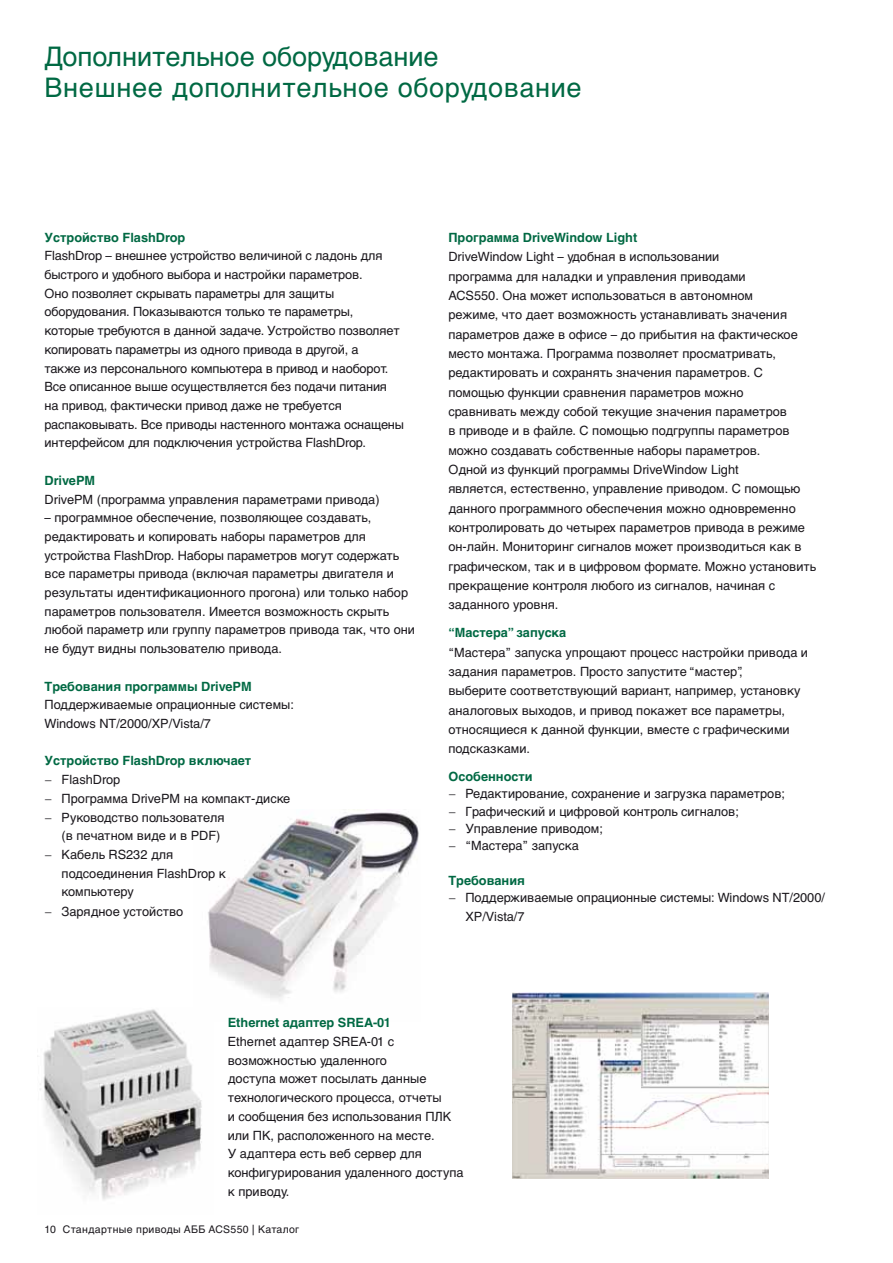
<style>
.page{position:relative;width:893px;height:1263px;background:#fff}
.page>*{position:absolute;margin:0;border:0;box-sizing:border-box;transform-origin:0 0}
.t1{font:27px/31.5px "Helvetica Cyr Upright";letter-spacing:.015em;color:#006943}
.t2{font:12.75px/18.8px "Helvetica Cyr Upright";color:#1a171c}
.t3{font:700 12.75px "Helvetica Cyr";color:#006943}
.t4{font:10.5px "Helvetica Cyr Upright";letter-spacing:.03em;color:#1a171c}
.s1{font-family:"Helvetica Neue";font-weight:300}
</style>
<div class="page">
<img style="left:512px;top:992px;width:256px;height:187px">
<img style="left:208px;top:809px;width:211px;height:191px">
<img style="left:37px;top:1009px;width:165px;height:191px">
<h1 class="t1" style="left:45px;top:44px;width:538px">Дополнительное оборудование<br>Внешнее дополнительное оборудование</h1>
<p class="t3" style="left:45px;top:233px;width:142px">Устройство FlashDrop</p>
<p class="t2" style="left:45px;top:248px;width:361px">FlashDrop – внешнее устройство величиной с ладонь для быстрого и удобного выбора и настройки параметров.<br>Оно позволяет скрывать параметры для защиты оборудования. Показываются только те параметры, которые требуются в данной задаче. Устройство позволяет копировать параметры из одного привода в другой, а<br>также из персонального компьютера в привод и наоборот.<br>Все описанное выше осуществляется без подачи питания на привод, фактически привод даже не требуется распаковывать. Все приводы настенного монтажа оснащены интерфейсом для подключения устройства FlashDrop.</p>
<p class="t3" style="left:45px;top:476px;width:52px">DrivePM</p>
<p class="t2" style="left:45px;top:491px;width:336px">DrivePM (программа управления параметрами привода)</p>
<p class="t2" style="left:45px;top:510px;width:372px">– программное обеспечение, позволяющее создавать, редактировать и копировать наборы параметров для устройства FlashDrop. Наборы параметров могут содержать все параметры привода (включая параметры двигателя и результаты идентификационного прогона) или только набор параметров пользователя. Имеется возможность скрыть любой параметр или группу параметров привода так, что они не будут видны пользователю привода.</p>
<p class="t3" style="left:45px;top:682px;width:209px">Требования программы DrivePM</p>
<p class="t2" style="left:45px;top:697px;width:251px">Поддерживаемые опрационные системы:<br>Windows NT/2000/XP/Vista/7</p>
<p class="t3" style="left:45px;top:756px;width:208px">Устройство FlashDrop включает</p>
<p class="t2" style="left:45px;top:772px;width:77px"><span class="s1">−</span> FlashDrop</p>
<p class="t2" style="left:45px;top:790px;width:247px"><span class="s1">−</span> Программа DrivePM на компакт-диске</p>
<p class="t2" style="left:45px;top:809px;width:181px"><span class="s1">−</span> Руководство пользователя</p>
<p class="t2" style="left:62px;top:828px;width:160px">(в печатном виде и в PDF)</p>
<p class="t2" style="left:45px;top:847px;width:130px"><span class="s1">−</span> Кабель RS232 для</p>
<p class="t2" style="left:62px;top:865px;width:166px">подсоединения FlashDrop к</p>
<p class="t2" style="left:62px;top:884px;width:74px">компьютеру</p>
<p class="t2" style="left:45px;top:903px;width:140px"><span class="s1">−</span> Зарядное устойство</p>
<p class="t3" style="left:448px;top:233px;width:190px">Программа DriveWindow Light</p>
<p class="t2" style="left:448px;top:248px;width:369px;line-height:19.4px">DriveWindow Light – удобная в использовании<br>программа для наладки и управления приводами<br>ACS550. Она может использоваться в автономном<br>режиме, что дает возможность устанавливать значения параметров даже в офисе – до прибытия на фактическое место монтажа. Программа позволяет просматривать, редактировать и сохранять значения параметров. С помощью функции сравнения параметров можно<br>сравнивать между собой текущие значения параметров<br>в приводе и в файле. С помощью подгруппы параметров можно создавать собственные наборы параметров.<br>Одной из функций программы DriveWindow Light<br>является, естественно, управление приводом. С помощью данного программного обеспечения можно одновременно контролировать до четырех параметров привода в режиме он-лайн. Мониторинг сигналов может производиться как в графическом, так и в цифровом формате. Можно установить прекращение контроля любого из сигналов, начиная с заданного уровня.</p>
<p class="t3" style="left:448px;top:628px;width:119px">“Мастера” запуска</p>
<p class="t2" style="left:448px;top:644px;width:361px;line-height:19.4px">“Мастера” запуска упрощают процесс настройки привода и задания параметров. Просто запустите “мастер”,<br>выберите соответствующий вариант, например, установку аналоговых выходов, и привод покажет все параметры, относящиеся к данной функции, вместе с графическими подcказками.</p>
<p class="t3" style="left:448px;top:772px;width:86px">Особенности</p>
<p class="t2" style="left:448px;top:787px;width:338px;line-height:17.2px"><span class="s1">−</span> Редактирование, сохранение и загрузка параметров; <span class="s1">−</span> Графический и цифровой контроль сигналов;<br><span class="s1">−</span> Управление приводом;<br><span class="s1">−</span> “Мастера” запуска</p>
<p class="t3" style="left:448px;top:876px;width:78px">Требования</p>
<p class="t2" style="left:465px;top:889px;width:361px;line-height:19.4px;text-indent:-17px"><span class="s1">−</span> Поддерживаемые опрационные системы: Windows NT/2000/<br>XP/Vista/7</p>
<p class="t3" style="left:228px;top:1018px;width:164px">Ethernet адаптер SREA-01</p>
<p class="t2" style="left:228px;top:1034px;width:237px">Ethernet адаптер SREA-01 с возможностью удаленного<br>доступа может посылать данные технологического процесса, отчеты<br>и сообщения без использования ПЛК или ПК, расположенного на месте.<br>У адаптера есть веб сервер для конфигурирования удаленного доступа к приводу.</p>
<p class="t4" style="left:45px;top:1226px;width:256px">10 Стандартные приводы AББ ACS550 | Kаталог</p>
</div>
